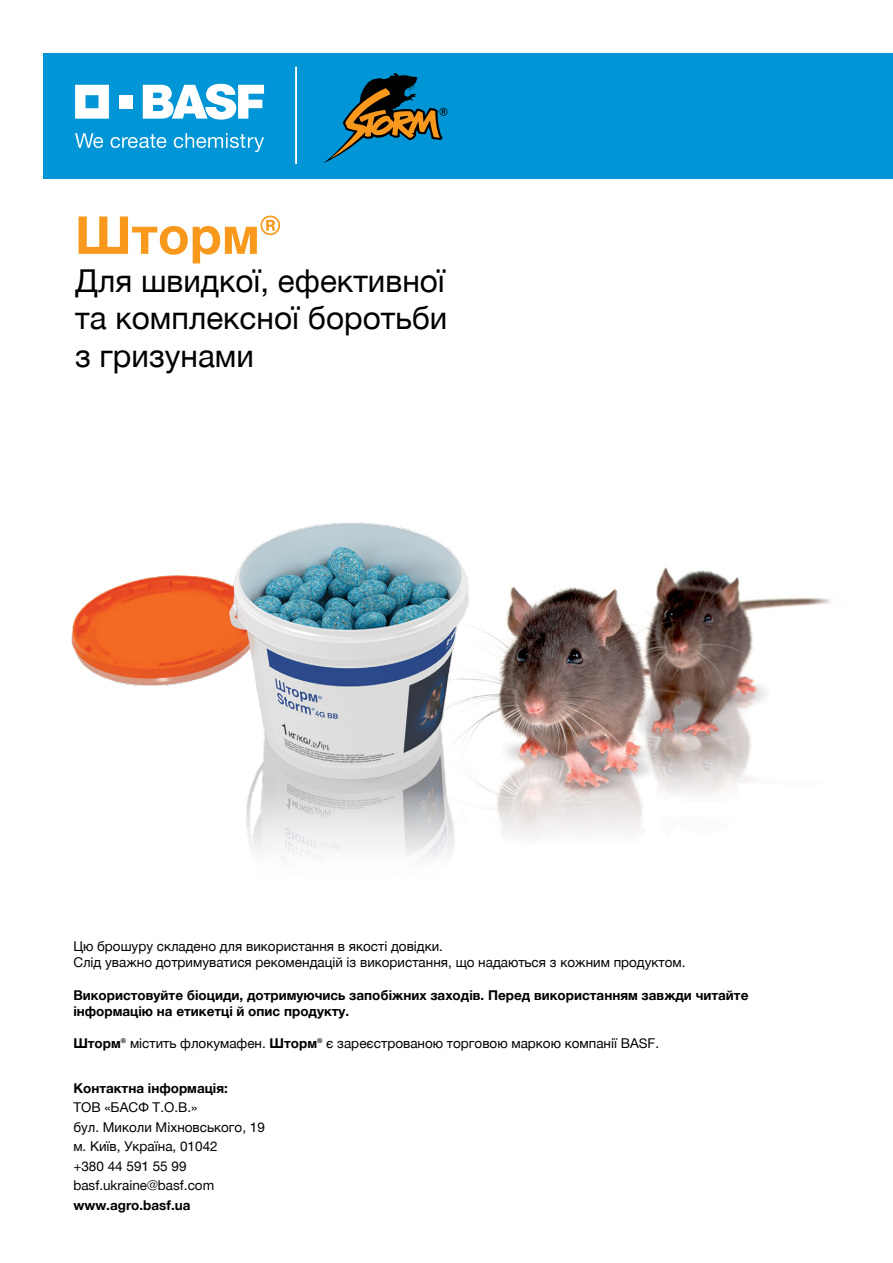
<style>
.page{position:relative;width:893px;height:1263px;background:#fff}
.page>*{position:absolute;margin:0;border:0;box-sizing:border-box;transform-origin:0 0}
.t1{font:700 52.5px "Helvetica Neue LTCYR";color:#f8991d}
.t2{font:31.5px/37.8px "Helvetica Neue LTCYR";color:#000;text-align:justify}
.t3{font:13.5px/19.5px "Helvetica Neue LTCYR";color:#000}
.t4{font:700 13.5px/16.2px "Helvetica Neue LTCYR";color:#000}
.s1{font-weight:700}
</style>
<div class="page">
<img style="left:560px;top:567px;width:271px;height:269px">
<img style="left:71px;top:522px;width:489px;height:337px">
<div style="left:44px;top:53px;width:849px;height:126px;background:#0095d6"></div>
<svg style="left:323px;top:73px;width:125px;height:90px"></svg>
<hr style="left:295px;top:67px;width:2px;height:97px;background:#fff">
<svg style="left:75px;top:85px;width:34px;height:34px"></svg>
<div style="left:119px;top:95px;width:13px;height:13px;background:#fff"></div>
<svg style="left:143px;top:84px;width:121px;height:36px"></svg>
<svg style="left:75px;top:133px;width:28px;height:15px"></svg>
<svg style="left:111px;top:134px;width:55px;height:14px"></svg>
<svg style="left:174px;top:133px;width:90px;height:19px"></svg>
<h1 class="t1" style="left:75px;top:206px;width:207px">Шторм®</h1>
<h2 class="t2" style="left:75px;top:262px;width:374px">Для швидкої, ефективної та комплексної боротьби з гризунами</h2>
<p class="t3" style="left:73px;top:938px;width:614px;line-height:16.2px">Цю брошуру складено для використання в якості довідки.<br>Слід уважно дотримуватися рекомендацій із використання, що надаються з кожним продуктом.</p>
<p class="t4" style="left:73px;top:987px;width:677px">Використовуйте біоциди, дотримуючись запобіжних заходів. Перед використанням завжди читайте інформацію на етикетці й опис продукту.</p>
<p class="t3" style="left:73px;top:1034px;width:587px"><span class="s1">Шторм®</span> містить флокумафен. <span class="s1">Шторм®</span> є зареєстрованою торговою маркою компанії BASF.</p>
<p class="t4" style="left:73px;top:1080px;width:156px">Контактна інформація:</p>
<p class="t3" style="left:73px;top:1098px;width:193px">ТОВ «БАСФ Т.О.В.»<br>бул. Миколи Міхновського, 19 м. Київ, Україна, 01042<br>+380 44 591 55 99 basf.ukraine@basf.com</p>
<p class="t4" style="left:73px;top:1197px;width:119px">www.agro.basf.ua</p>
</div>
